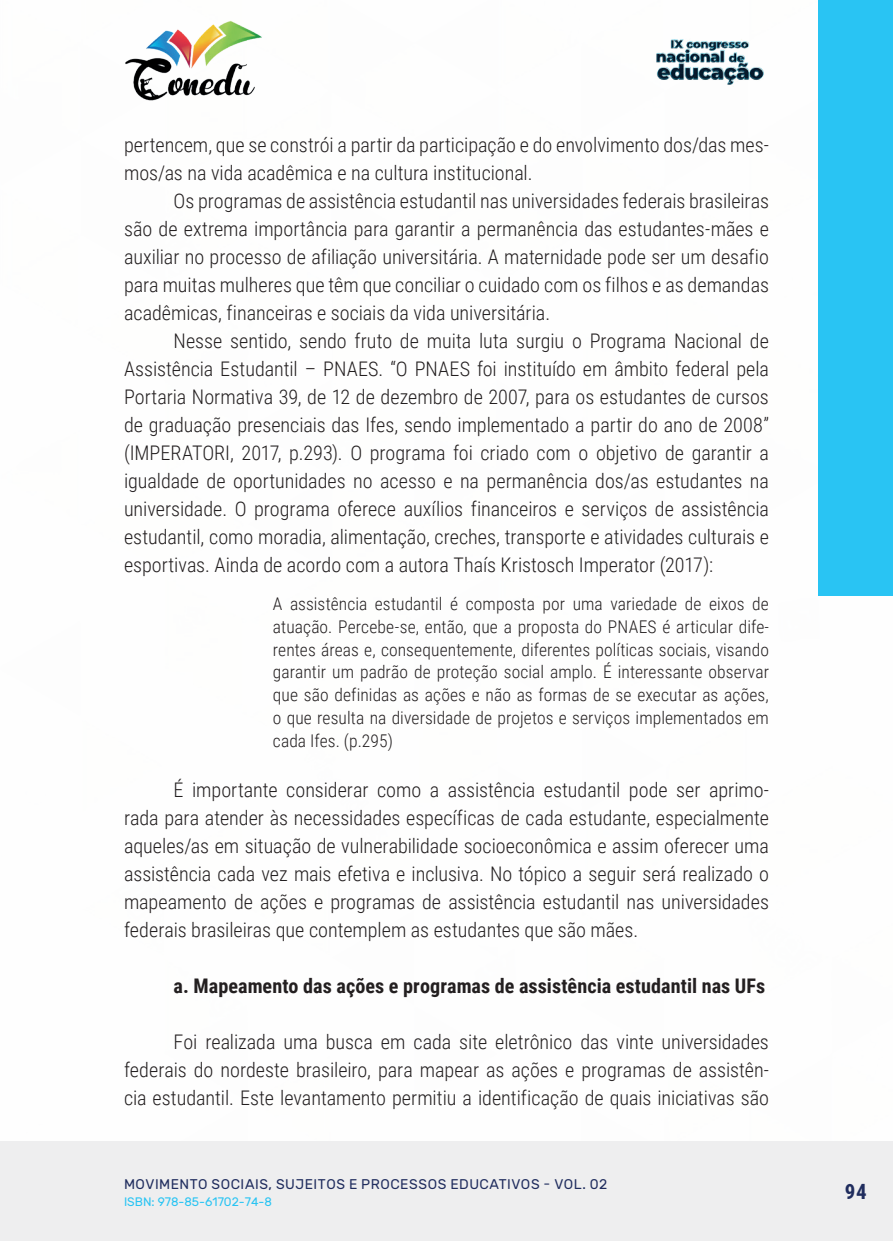
<style>
.page{position:relative;width:893px;height:1241px;background:#fff}
.page>*{position:absolute;margin:0;border:0;box-sizing:border-box;transform-origin:0 0}
.t1{font:700 21px "Roboto Condensed";color:#202d5e}
._9_CORPO{font:300 20.12px/28px "Roboto Condensed";color:#231f20;text-align:justify}
._9_CORPO-2{font:700 20.12px "Roboto Condensed";letter-spacing:.005em;color:#231f20}
._16_CITACAO{font:300 17.5px/22.8px "Roboto Condensed";letter-spacing:.005em;color:#231f20;text-align:justify}
.t2{font:14px "Rubik";letter-spacing:.035em;color:#202d5e}
.t3{font:12.25px "Rubik";color:#29c4f3}
</style>
<div class="page">
<div style="left:0;top:1141px;width:893px;height:99px;background:#eeeeef"></div>
<div style="left:819px;top:0;width:74px;height:595px;background:#29c4f3"></div>
<img style="left:125px;top:20px;width:137px;height:81px">
<img style="left:656px;top:39px;width:108px;height:46px">
<p class="_9_CORPO" style="left:124px;top:130px;width:646px">pertencem, que se constrói a partir da participação e do envolvimento dos/das mes&shy;mos/as na vida acadêmica e na cultura institucional.</p>
<p class="_9_CORPO" style="left:124px;top:186px;width:646px;text-indent:50px">Os programas de assistência estudantil nas universidades federais brasileiras são de extrema importância para garantir a permanência das estudantes-mães e auxiliar no processo de afiliação universitária. A maternidade pode ser um desafio para muitas mulheres que têm que conciliar o cuidado com os filhos e as demandas acadêmicas, financeiras e sociais da vida universitária.</p>
<p class="_9_CORPO" style="left:124px;top:326px;width:646px;text-indent:50px">Nesse sentido, sendo fruto de muita luta surgiu o Programa Nacional de Assistência Estudantil – PNAES. “O PNAES foi instituído em âmbito federal pela Portaria Normativa 39, de 12 de dezembro de 2007, para os estudantes de cursos de graduação presenciais das Ifes, sendo implementado a partir do ano de 2008” (IMPERATORI, 2017, p.293). O programa foi criado com o objetivo de garantir a igualdade de oportunidades no acesso e na permanência dos/as estudantes na universidade. O programa oferece auxílios financeiros e serviços de assistência estudantil, como moradia, alimentação, creches, transporte e atividades culturais e esportivas. Ainda de acordo com a autora Thaís Kristosch Imperator (2017):</p>
<p class="_16_CITACAO" style="left:273px;top:591px;width:498px">A assistência estudantil é composta por uma variedade de eixos de atuação. Percebe-se, então, que a proposta do PNAES é articular dife&shy;rentes áreas e, consequentemente, diferentes políticas sociais, visando garantir um padrão de proteção social amplo. É interessante observar que são definidas as ações e não as formas de se executar as ações, o que resulta na diversidade de projetos e serviços implementados em cada Ifes. (p.295)</p>
<p class="_9_CORPO" style="left:124px;top:774px;width:646px;text-indent:50px">É importante considerar como a assistência estudantil pode ser aprimo&shy;rada para atender às necessidades específicas de cada estudante, especialmente aqueles/as em situação de vulnerabilidade socioeconômica e assim oferecer uma assistência cada vez mais efetiva e inclusiva. No tópico a seguir será realizado o mapeamento de ações e programas de assistência estudantil nas universidades federais brasileiras que contemplem as estudantes que são mães.</p>
<p class="_9_CORPO-2" style="left:174px;top:971px;width:593px">a. Mapeamento das ações e programas de assistência estudantil nas UFs</p>
<p class="_9_CORPO" style="left:124px;top:1026px;width:646px;text-indent:50px">Foi realizada uma busca em cada site eletrônico das vinte universidades federais do nordeste brasileiro, para mapear as ações e programas de assistên&shy;cia estudantil. Este levantamento permitiu a identificação de quais iniciativas são</p>
<p class="t2" style="left:124px;top:1175px;width:485px">MOVIMENTO SOCIAIS, SUJEITOS E PROCESSOS EDUCATIVOS - VOL. 02</p>
<p class="t3" style="left:124px;top:1194px;width:149px">ISBN: 978-85-61702-74-8</p>
<p class="t1" style="left:845px;top:1176px;width:23px">94</p>
</div>
